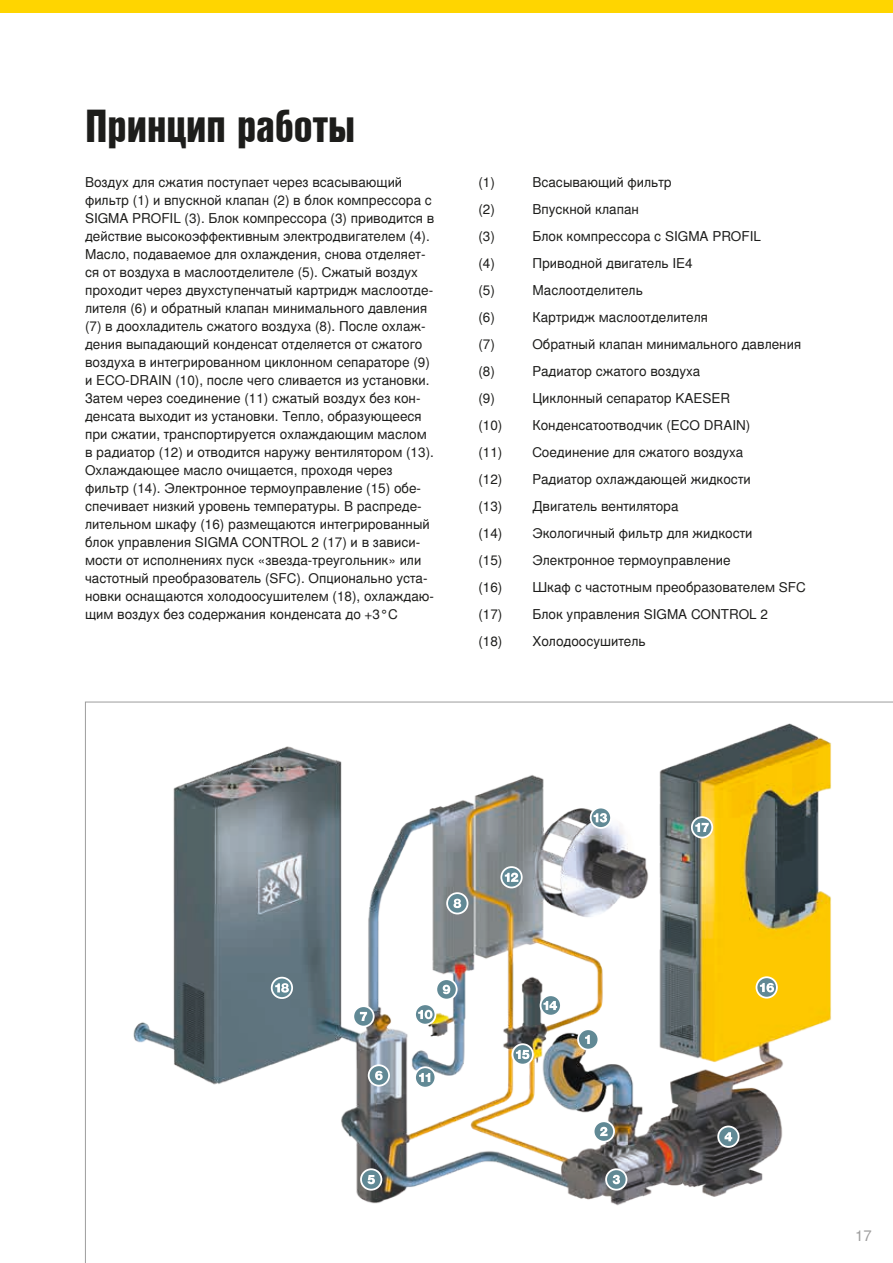
<style>
.page{position:relative;width:893px;height:1263px;background:#fff}
.page>*{position:absolute;margin:0;border:0;box-sizing:border-box;transform-origin:0 0}
.t1{font:45px "Nimbus San L Bla Con";color:#1d1d1b}
.t2{font:15px "Nimbus San L";color:#9d9d9d}
.t3{font:13.5px/18px "Nimbus San L";color:#1d1d1b}
</style>
<div class="page">
<div style="left:0;top:0;width:893px;height:13px;background:#ffd500"></div>
<svg style="left:85px;top:702px;width:808px;height:561px"></svg>
<div style="left:578px;top:1029px;width:20px;height:21px;background:#618995;border-radius:50%"></div>
<div style="left:577px;top:1028px;width:22px;height:22px;border:2px solid #fff;border-radius:50%"></div>
<svg style="left:585px;top:1035px;width:5px;height:9px"></svg>
<div style="left:594px;top:1121px;width:20px;height:21px;background:#618995;border-radius:50%"></div>
<div style="left:593px;top:1120px;width:22px;height:22px;border:2px solid #fff;border-radius:50%"></div>
<svg style="left:600px;top:1127px;width:8px;height:9px"></svg>
<div style="left:606px;top:1169px;width:20px;height:21px;background:#618995;border-radius:50%"></div>
<div style="left:605px;top:1168px;width:22px;height:22px;border:2px solid #fff;border-radius:50%"></div>
<svg style="left:613px;top:1175px;width:7px;height:9px"></svg>
<svg style="left:718px;top:1126px;width:21px;height:21px"></svg>
<div style="left:717px;top:1125px;width:22px;height:23px;border:2px solid #fff;border-radius:50%"></div>
<svg style="left:724px;top:1132px;width:8px;height:9px"></svg>
<div style="left:361px;top:1169px;width:20px;height:21px;background:#618995;border-radius:50%"></div>
<div style="left:360px;top:1168px;width:22px;height:22px;border:2px solid #fff;border-radius:50%"></div>
<svg style="left:367px;top:1175px;width:8px;height:9px"></svg>
<div style="left:369px;top:1065px;width:20px;height:21px;background:#618995;border-radius:50%"></div>
<div style="left:368px;top:1064px;width:22px;height:22px;border:2px solid #fff;border-radius:50%"></div>
<svg style="left:375px;top:1071px;width:8px;height:9px"></svg>
<svg style="left:353px;top:1006px;width:21px;height:20px"></svg>
<div style="left:352px;top:1005px;width:23px;height:22px;border:2px solid #fff;border-radius:50%"></div>
<svg style="left:360px;top:1012px;width:7px;height:9px"></svg>
<div style="left:447px;top:893px;width:21px;height:20px;background:#618995;border-radius:50%"></div>
<div style="left:446px;top:892px;width:22px;height:22px;border:2px solid #fff;border-radius:50%"></div>
<svg style="left:453px;top:899px;width:8px;height:9px"></svg>
<svg style="left:501px;top:867px;width:21px;height:20px"></svg>
<div style="left:500px;top:866px;width:23px;height:22px;border:2px solid #fff;border-radius:50%"></div>
<svg style="left:505px;top:872px;width:13px;height:10px"></svg>
<svg style="left:591px;top:807px;width:20px;height:21px"></svg>
<div style="left:590px;top:807px;width:22px;height:22px;border:2px solid #fff;border-radius:50%"></div>
<svg style="left:594px;top:813px;width:13px;height:9px"></svg>
<svg style="left:436px;top:979px;width:21px;height:20px"></svg>
<div style="left:435px;top:978px;width:23px;height:22px;border:2px solid #fff;border-radius:50%"></div>
<svg style="left:443px;top:985px;width:7px;height:9px"></svg>
<svg style="left:415px;top:1004px;width:20px;height:21px"></svg>
<div style="left:414px;top:1003px;width:22px;height:22px;border:2px solid #fff;border-radius:50%"></div>
<svg style="left:418px;top:1010px;width:15px;height:9px"></svg>
<svg style="left:415px;top:1067px;width:20px;height:21px"></svg>
<div style="left:414px;top:1066px;width:22px;height:22px;border:2px solid #fff;border-radius:50%"></div>
<svg style="left:419px;top:1073px;width:11px;height:9px"></svg>
<svg style="left:540px;top:995px;width:21px;height:21px"></svg>
<div style="left:540px;top:994px;width:22px;height:22px;border:2px solid #fff;border-radius:50%"></div>
<svg style="left:543px;top:1001px;width:14px;height:9px"></svg>
<svg style="left:512px;top:1044px;width:21px;height:21px"></svg>
<div style="left:512px;top:1043px;width:22px;height:22px;border:2px solid #fff;border-radius:50%"></div>
<svg style="left:516px;top:1050px;width:13px;height:9px"></svg>
<svg style="left:756px;top:977px;width:21px;height:21px"></svg>
<div style="left:756px;top:976px;width:22px;height:22px;border:2px solid #fff;border-radius:50%"></div>
<svg style="left:760px;top:983px;width:14px;height:9px"></svg>
<svg style="left:692px;top:817px;width:20px;height:20px"></svg>
<div style="left:691px;top:816px;width:22px;height:22px;border:2px solid #fff;border-radius:50%"></div>
<svg style="left:695px;top:823px;width:14px;height:9px"></svg>
<svg style="left:272px;top:978px;width:20px;height:20px"></svg>
<div style="left:271px;top:977px;width:22px;height:22px;border:2px solid #fff;border-radius:50%"></div>
<svg style="left:275px;top:983px;width:14px;height:10px"></svg>
<h1 class="t1" style="left:85px;top:92px;width:271px">Принцип работы</h1>
<p class="t3" style="left:85px;top:174px;width:351px">Воздух для сжатия поступает через всасывающий фильтр (1) и впускной клапан (2) в блок компрессора с SIGMA PROFIL (3). Блок компрессора (3) приводится в действие высокоэффективным электродвигателем (4).<br>Масло, подаваемое для охлаждения, снова отделяет&shy;ся от воздуха в маслоотделителе (5). Сжатый воздух проходит через двухступенчатый картридж маслоотде&shy;лителя (6) и обратный клапан минимального давления (7) в доохладитель сжатого воздуха (8). После охлаж&shy;дения выпадающий конденсат отделяется от сжатого воздуха в интегрированном циклонном сепараторе (9) и ECO-DRAIN (10), после чего сливается из установки.<br>Затем через соединение (11) сжатый воздух без кон&shy;денсата выходит из установки. Тепло, образующееся при сжатии, транспортируется охлаждающим маслом в радиатор (12) и отводится наружу вентилятором (13).<br>Охлаждающее масло очищается, проходя через фильтр (14). Электронное термоуправление (15) обе&shy;спечивает низкий уровень температуры. В распреде&shy;лительном шкафу (16) размещаются интегрированный блок управления SIGMA CONTROL 2 (17) и в зависи&shy;мости от исполнениях пуск «звезда-треугольник» или частотный преобразователь (SFC). Опционально уста&shy;новки оснащаются холодоосушителем (18), охлаждаю&shy;щим воздух без содержания конденсата до +3°C</p>
<p class="t3" style="left:478px;top:174px;width:18px">(1)</p>
<p class="t3" style="left:532px;top:174px;width:141px">Всасывающий фильтр</p>
<p class="t3" style="left:478px;top:201px;width:18px">(2)</p>
<p class="t3" style="left:532px;top:201px;width:108px">Впускной клапан</p>
<p class="t3" style="left:478px;top:228px;width:18px">(3)</p>
<p class="t3" style="left:532px;top:228px;width:230px">Блок компрессора с SIGMA PROFIL</p>
<p class="t3" style="left:478px;top:255px;width:18px">(4)</p>
<p class="t3" style="left:532px;top:255px;width:162px">Приводной двигатель IE4</p>
<p class="t3" style="left:478px;top:282px;width:18px">(5)</p>
<p class="t3" style="left:532px;top:282px;width:112px">Маслоотделитель</p>
<p class="t3" style="left:478px;top:309px;width:18px">(6)</p>
<p class="t3" style="left:532px;top:309px;width:177px">Картридж маслоотделителя</p>
<p class="t3" style="left:478px;top:336px;width:18px">(7)</p>
<p class="t3" style="left:532px;top:336px;width:270px">Обратный клапан минимального давления</p>
<p class="t3" style="left:478px;top:363px;width:18px">(8)</p>
<p class="t3" style="left:532px;top:363px;width:169px">Радиатор сжатого воздуха</p>
<p class="t3" style="left:478px;top:390px;width:18px">(9)</p>
<p class="t3" style="left:532px;top:390px;width:199px">Циклонный сепаратор KAESER</p>
<p class="t3" style="left:478px;top:417px;width:26px">(10)</p>
<p class="t3" style="left:478px;top:412px;width:273px;line-height:27px;text-indent:54px">Конденсатоотводчик (ECO DRAIN) (11) Соединение для сжатого воздуха (12)</p>
<p class="t3" style="left:478px;top:466px;width:329px;line-height:27px;text-indent:54px">Радиатор охлаждающей жидкости<br>(13) Двигатель вентилятора<br>(14) Экологичный фильтр для жидкости<br>(15) Электронное термоуправление<br>(16) Шкаф с частотным преобразователем SFC (17) Блок управления SIGMA CONTROL 2<br>(18) Холодоосушитель</p>
<p class="t2" style="left:855px;top:1226px;width:18px">17</p>
</div>
